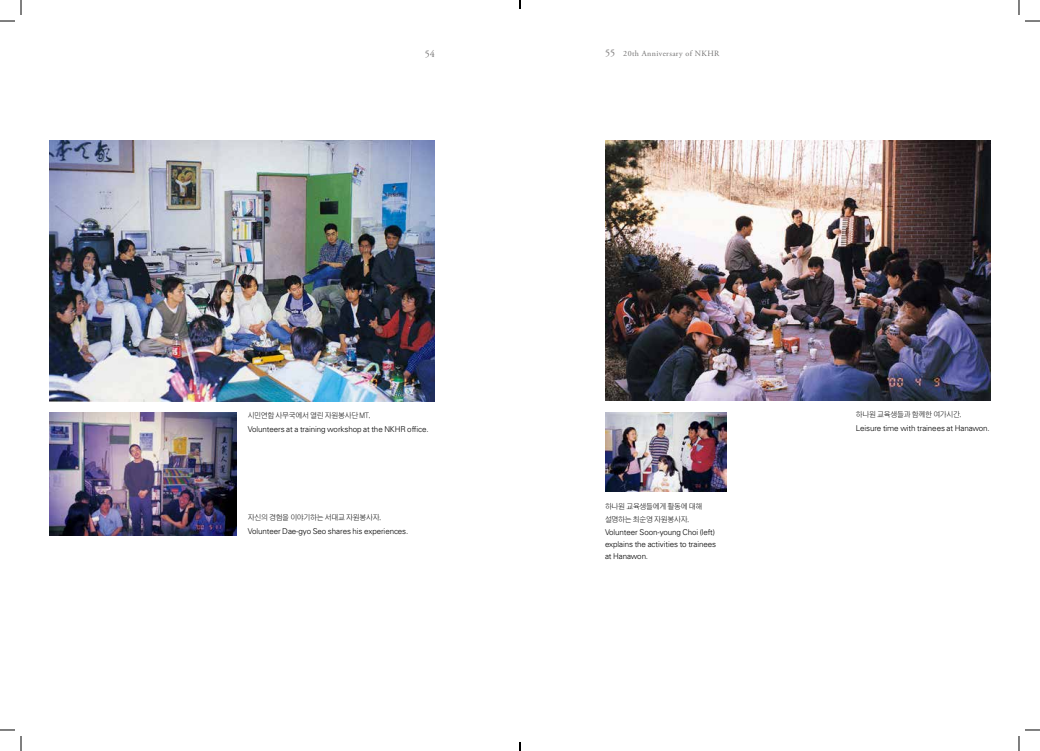
<style>
.page{position:relative;width:1040px;height:751px;background:#fff}
.page>*{position:absolute;margin:0;border:0;box-sizing:border-box;transform-origin:0 0}
.t1{font:10px "Adobe Garamond Pro";color:#727171}
.t2{font:300 8px/12px "Univers LT Std";letter-spacing:-.01em;color:#000}
.t3{font:8px "Adobe Garamond Pro";letter-spacing:.05em;color:#727171}
.t4{font:7.5px/13px "Cs Sg";letter-spacing:-.04em;color:#000}
.s1{font-size:10px}
</style>
<div class="page">
<img style="left:605px;top:140px;width:385px;height:260px">
<img style="left:605px;top:412px;width:121px;height:80px">
<img style="left:49px;top:140px;width:386px;height:261px">
<img style="left:49px;top:412px;width:187px;height:123px">
<svg style="left:0;top:729px;width:15px;height:1px"></svg>
<svg style="left:1025px;top:729px;width:15px;height:1px"></svg>
<svg style="left:0;top:0;width:22px;height:22px"></svg>
<svg style="left:20px;top:736px;width:2px;height:15px"></svg>
<svg style="left:1018px;top:0;width:22px;height:22px"></svg>
<svg style="left:1018px;top:736px;width:2px;height:15px"></svg>
<svg style="left:519px;top:0;width:2px;height:9px"></svg>
<svg style="left:519px;top:742px;width:2px;height:9px"></svg>
<p class="t1" style="left:425px;top:48px;width:11px">54</p>
<p class="t3" style="left:605px;top:48px;width:116px"><span class="s1">55</span> 20th Anniversary of NKHR</p>
<p class="t4" style="left:248px;top:408px;width:124px">시민연합 사무국에서 열린 자원봉사단 MT.</p>
<p class="t2" style="left:248px;top:422px;width:182px">Volunteers at a training workshop at the NKHR office.</p>
<p class="t4" style="left:248px;top:511px;width:135px">자신의 경험을 이야기하는 서대교 자원봉사자.</p>
<p class="t2" style="left:248px;top:525px;width:162px">Volunteer Dae-gyo Seo shares his experiences.</p>
<p class="t4" style="left:605px;top:499px;width:99px">하나원 교육생들에게 활동에 대해 설명하는 최순영 자원봉사자.</p>
<p class="t2" style="left:605px;top:526px;width:113px">Volunteer Soon-young Choi (left) explains the activities to trainees at Hanawon.</p>
<p class="t4" style="left:856px;top:408px;width:107px">하나원 교육생들과 함께한 여가시간.</p>
<p class="t2" style="left:856px;top:422px;width:135px">Leisure time with trainees at Hanawon.</p>
</div>
